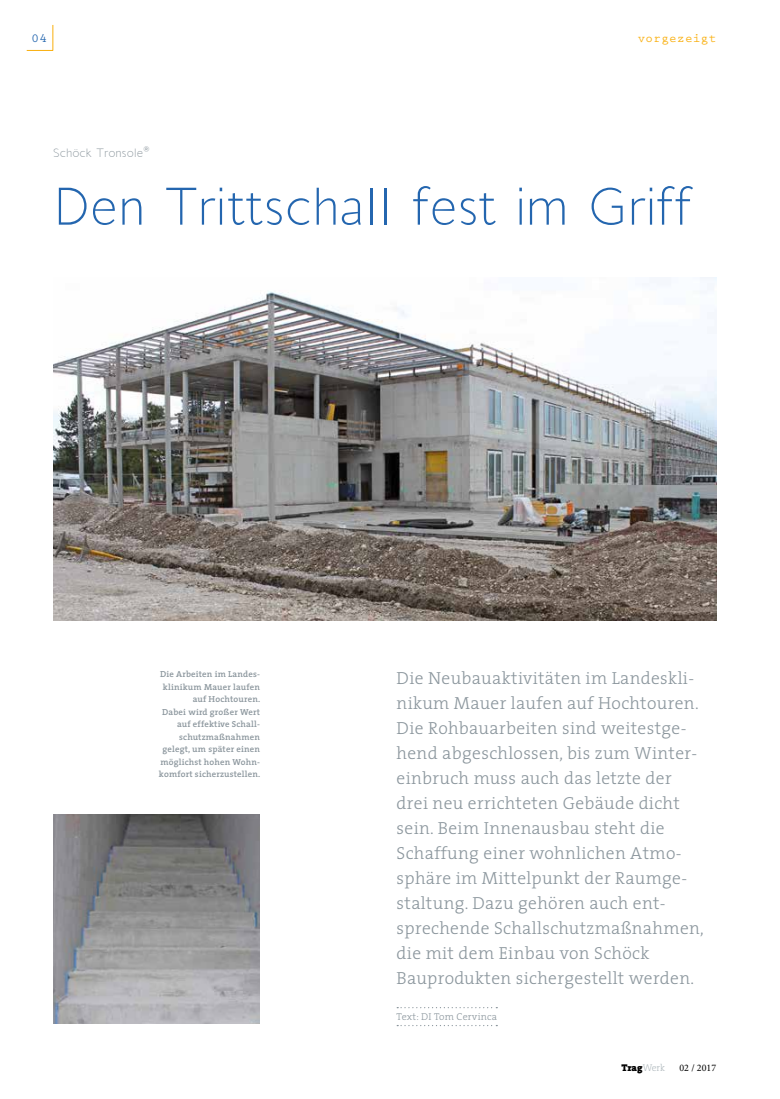
<style>
.page{position:relative;width:780px;height:1099px;background:#fff}
.page>*{position:absolute;margin:0;border:0;box-sizing:border-box;transform-origin:0 0}
.t1{font:300 65px "Andis";color:#2466af}
.t2{font:300 17.5px/25px "The Serif";letter-spacing:.02em;color:#8a959c}
.t3{font:300 15px "Andis";color:#8a959c}
.t4{font:700 12.5px "Prestige Elite Std";letter-spacing:.03em;color:#f9af0e}
.t5{font:700 12.5px "Prestige Elite Std";color:#2466af}
.t6{font:300 10px "The Serif";letter-spacing:.02em;color:#8a959c}
.t7{font:10px "Minion Pro";color:#000}
.t8{font:600 8.75px/12.5px "The Serif";letter-spacing:.02em;color:#8a959c;text-align:right}
.s1{font-family:"Gotham";font-weight:400}
.s2{font-family:"The Serif";font-weight:900;font-size:9.75px}
.s3{font-family:"The Serif";font-weight:200;font-size:9.75px;color:#a7b1b6}
</style>
<div class="page">
<svg style="left:26px;top:25px;width:27px;height:26px"></svg>
<svg style="left:397px;top:1007px;width:100px;height:1px"></svg>
<svg style="left:397px;top:1025px;width:100px;height:1px"></svg>
<img style="left:53px;top:278px;width:663px;height:342px">
<img style="left:53px;top:814px;width:207px;height:209px">
<p class="t5" style="left:32px;top:31px;width:17px">04</p>
<p class="t3" style="left:53px;top:144px;width:98px">Schöck Tronsole<span class="s1">®</span></p>
<p class="t4" style="left:637px;top:31px;width:80px">vorgezeigt</p>
<h1 class="t1" style="left:53px;top:167px;width:640px">Den Trittschall fest im Griff</h1>
<p class="t6" style="left:115px;top:487px;width:6px">ˇ</p>
<p class="t8" style="left:159px;top:667px;width:103px">Die Arbeiten im Landes&shy;klinikum Mauer laufen auf Hochtouren.<br>Dabei wird großer Wert auf effektive Schall&shy;schutzmaßnahmen gelegt, um später einen möglichst hohen Wohn&shy;komfort sicherzustellen.</p>
<p class="t2" style="left:396px;top:664px;width:309px">Die Neubauaktivitäten im Landeskli&shy;nikum Mauer laufen auf Hochtouren.<br>Die Rohbauarbeiten sind weitestge&shy;hend abgeschlossen, bis zum Winter&shy;einbruch muss auch das letzte der drei neu errichteten Gebäude dicht sein. Beim Innenausbau steht die Schaffung einer wohnlichen Atmo&shy;sphäre im Mittelpunkt der Raumge&shy;staltung. Dazu gehören auch ent&shy;sprechende Schallschutzmaßnahmen, die mit dem Einbau von Schöck Bauprodukten sichergestellt werden.</p>
<p class="t6" style="left:396px;top:1007px;width:102px">Text: DI Tom Cervinca</p>
<p class="t7" style="left:621px;top:1060px;width:96px"><span class="s2">Trag</span><span class="s3">Werk</span> 02 / 2017</p>
</div>
